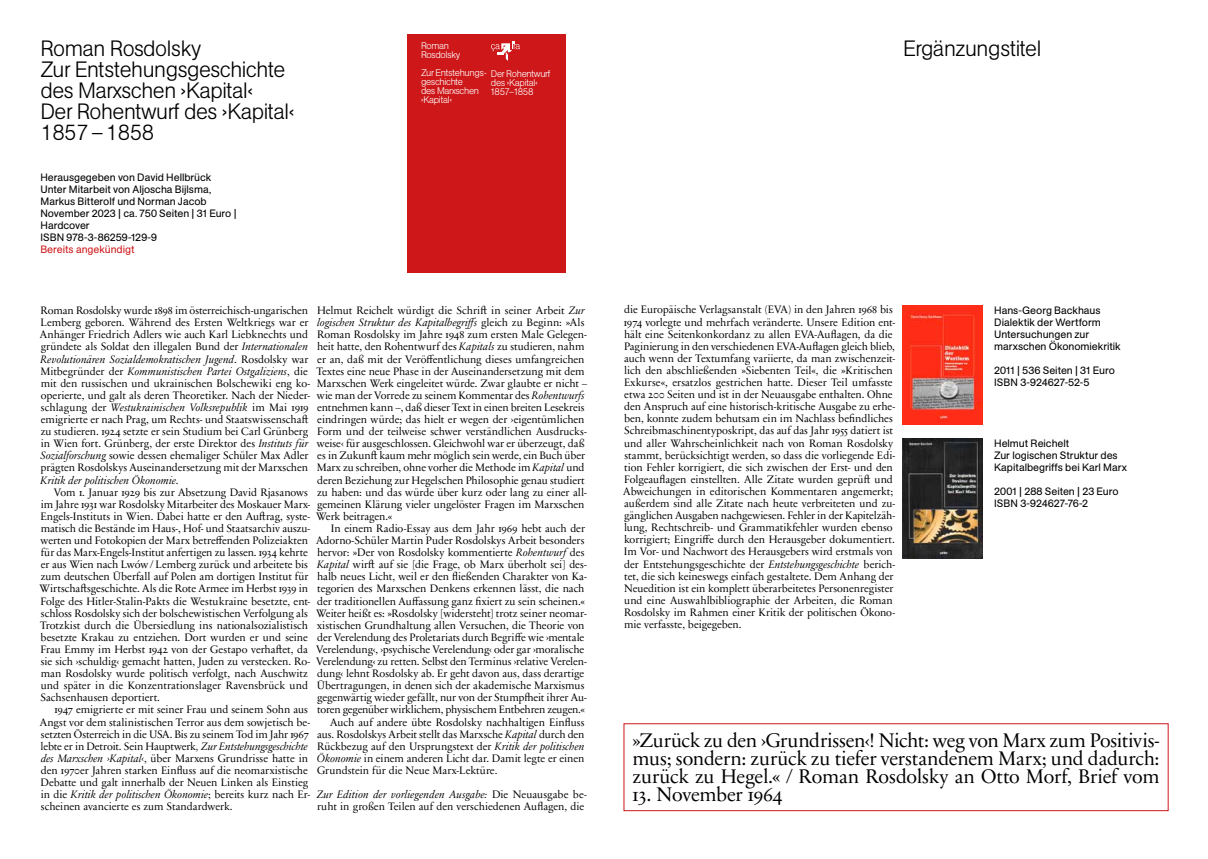
<style>
.page{position:relative;width:1208px;height:859px;background:#fff}
.page>*{position:absolute;margin:0;border:0;box-sizing:border-box;transform-origin:0 0}
.t1{font:300 22px/21px "AG Book Pro";letter-spacing:-.02em;color:#000}
.t2{font:20px/18px "Sabon Next LT Pro Display";letter-spacing:-.015em;color:#000;text-align:justify}
.t3{font:11px/12.1px "Sabon Next LT Pro Display";letter-spacing:-.005em;color:#000}
.t4{font:11px/12.1px "Sabon Next LT Pro Display It";color:#000}
.t5{font:10.6px/12.1px "AG Book Pro";letter-spacing:-.005em;color:#000}
.t6{font:10.6px "AG Book Pro";letter-spacing:-.005em;color:#cf191b}
.t7{font:300 9.6px/9px "AG Book Pro";letter-spacing:-.03em;color:#fff}
.s1{font-family:"Sabon Next LT Pro Display It"}
.s2{font-family:"Sabon Next LT Pro Display"}
</style>
<div class="page">
<div style="left:407px;top:34px;width:159px;height:238px;background:#cd1719"></div>
<svg style="left:491px;top:41px;width:29px;height:20px"></svg>
<img style="left:902px;top:306px;width:80px;height:119px">
<img style="left:902px;top:439px;width:80px;height:119px">
<div style="left:624px;top:724px;width:544px;height:87px;border:1px solid #cd1719"></div>
<h1 class="t1" style="left:40px;top:38px;width:256px">Roman Rosdolsky<br>Zur Entstehungsgeschichte des Marxschen ›Kapital‹<br>Der Rohentwurf des ›Kapital‹<br>1857–1858</h1>
<p class="t5" style="left:40px;top:171px;width:198px">Herausgegeben von David Hellbrück<br>Unter Mitarbeit von Aljoscha Bijlsma,<br>Markus Bitterolf und Norman Jacob<br>November 2023 | ca. 750 Seiten | 31 Euro |<br>Hardcover<br>ISBN 978-3-86259-129-9</p>
<p class="t6" style="left:40px;top:243px;width:96px">Bereits angekündigt</p>
<p class="t7" style="left:421px;top:41px;width:41px">Roman<br>Rosdolsky</p>
<p class="t7" style="left:421px;top:77px;width:60px">geschichte des Marxschen ›Kapital‹</p>
<p class="t7" style="left:491px;top:68px;width:61px;text-indent:-70px">Zur Entstehungs- Der Rohentwurf des ›Kapital‹<br>1857–1858</p>
<p class="t3" style="left:317px;top:304px;width:269px">Helmut Reichelt würdigt die Schrift in seiner Arbeit <span class="s1">Zur</span></p>
<p class="t4" style="left:317px;top:316px;width:269px">logischen Struktur des Kapitalbegriffs <span class="s2">gleich zu Beginn: »Als</span></p>
<p class="t3" style="left:316px;top:328px;width:273px">Roman Rosdolsky im Jahre 1948 zum ersten Male Gelegen&shy;heit hatte, den Rohentwurf des <span class="s1">Kapitals</span> zu studieren, nahm er an, daß mit der Veröffentlichung dieses umfangreichen Textes eine neue Phase in der Auseinandersetzung mit dem Marxschen Werk eingeleitet würde. Zwar glaubte er nicht – wie man der Vorrede zu seinem Kommentar des <span class="s1">Rohentwurfs </span>entnehmen kann –, daß dieser Text in einen breiten Lesekreis eindringen würde; das hielt er wegen der ›eigentümlichen Form und der teilweise schwer verständlichen Ausdrucks&shy;weise‹ für ausgeschlossen. Gleichwohl war er überzeugt, daß es in Zukunft kaum mehr möglich sein werde, ein Buch über Marx zu schreiben, ohne vorher die Methode im <span class="s1">Kapital</span> und deren Beziehung zur Hegelschen Philosophie genau studiert zu haben: und das würde über kurz oder lang zu einer all&shy;gemeinen Klärung vieler ungelöster Fragen im Marxschen Werk beitragen.«</p>
<p class="t3" style="left:331px;top:522px;width:255px">In einem Radio-Essay aus dem Jahr 1969 hebt auch der</p>
<p class="t3" style="left:316px;top:534px;width:270px">Adorno-Schüler Martin Puder Rosdolskys Arbeit besonders</p>
<p class="t3" style="left:317px;top:546px;width:269px">hervor: »Der von Rosdolsky kommentierte <span class="s1">Rohentwurf</span> des</p>
<p class="t3" style="left:317px;top:558px;width:271px"><span class="s1">Kapital</span> wirft auf sie [die Frage, ob Marx überholt sei] des-</p>
<p class="t3" style="left:317px;top:570px;width:271px">halb neues Licht, weil er den fließenden Charakter von Ka-</p>
<p class="t3" style="left:317px;top:582px;width:269px">tegorien des Marxschen Denkens erkennen lässt, die nach</p>
<p class="t3" style="left:317px;top:594px;width:269px">der traditionellen Auffassung ganz fixiert zu sein scheinen.«</p>
<p class="t3" style="left:316px;top:606px;width:272px">Weiter heißt es: »Rosdolsky [widersteht] trotz seiner neomar-</p>
<p class="t3" style="left:317px;top:619px;width:269px">xistischen Grundhaltung allen Versuchen, die Theorie von</p>
<p class="t3" style="left:317px;top:631px;width:269px">der Verelendung des Proletariats durch Begriffe wie ›mentale</p>
<p class="t3" style="left:316px;top:643px;width:270px">Verelendung‹, ›psychische Verelendung‹ oder gar ›moralische</p>
<p class="t3" style="left:316px;top:655px;width:272px">Verelendung‹ zu retten. Selbst den Terminus ›relative Verelen-</p>
<p class="t3" style="left:317px;top:667px;width:268px">dung‹ lehnt Rosdolsky ab. Er geht davon aus, dass derartige</p>
<p class="t3" style="left:317px;top:679px;width:269px">Übertragungen, in denen sich der akademische Marxismus</p>
<p class="t3" style="left:317px;top:691px;width:271px">gegenwärtig wieder gefällt, nur von der Stumpfheit ihrer Au-</p>
<p class="t3" style="left:317px;top:703px;width:269px">toren gegenüber wirklichem, physischem Entbehren zeugen.«</p>
<p class="t3" style="left:330px;top:715px;width:256px">Auch auf andere übte Rosdolsky nachhaltigen Einfluss</p>
<p class="t3" style="left:317px;top:727px;width:269px">aus. Rosdolskys Arbeit stellt das Marxsche <span class="s1">Kapital</span> durch den</p>
<p class="t3" style="left:317px;top:740px;width:269px">Rückbezug auf den Ursprungstext der <span class="s1">Kritik der politischen</span></p>
<p class="t3" style="left:317px;top:752px;width:269px"><span class="s1">Ökonomie</span> in einem anderen Licht dar. Damit legte er einen</p>
<p class="t3" style="left:317px;top:764px;width:182px">Grundstein für die Neue Marx-Lektüre.</p>
<p class="t4" style="left:317px;top:788px;width:271px">Zur Edition der vorliegenden Ausgabe: <span class="s2">Die Neuausgabe be-</span></p>
<p class="t3" style="left:317px;top:800px;width:269px">ruht in großen Teilen auf den verschiedenen Auflagen, die</p>
<p class="t3" style="left:40px;top:304px;width:270px;text-align:justify">Roman Rosdolsky wurde 1898 im österreichisch-ungarischen Lemberg geboren. Während des Ersten Weltkriegs war er Anhänger Friedrich Adlers wie auch Karl Liebknechts und gründete als Soldat den illegalen Bund der <span class="s1">Internationalen</span></p>
<p class="t4" style="left:40px;top:352px;width:270px">Revolutionären Sozialdemokratischen Jugend<span class="s2">. Rosdolsky war<br>Mitbegründer der</span> Kommunistischen Partei Ostgaliziens<span class="s2">, die</span></p>
<p class="t3" style="left:41px;top:377px;width:271px">mit den russischen und ukrainischen Bolschewiki eng ko&shy;operierte, und galt als deren Theoretiker. Nach der Nieder-</p>
<p class="t4" style="left:41px;top:401px;width:269px"><span class="s2">schlagung der</span> Westukrainischen Volksrepublik <span class="s2">im Mai 1919</span></p>
<p class="t3" style="left:41px;top:413px;width:270px;text-align:justify">emigrierte er nach Prag, um Rechts- und Staatswissenschaft zu studieren. 1924 setzte er sein Studium bei Carl Grünberg in Wien fort. Grünberg, der erste Direktor des <span class="s1">Instituts für Sozialforschung</span> sowie dessen ehemaliger Schüler Max Adler prägten Rosdolskys Auseinandersetzung mit der Marxschen</p>
<p class="t4" style="left:41px;top:473px;width:140px">Kritik der politischen Ökonomie<span class="s2">.</span></p>
<p class="t3" style="left:40px;top:485px;width:272px;text-indent:14px">Vom 1. Januar 1929 bis zur Absetzung David Rjasanows im Jahre 1931 war Rosdolsky Mitarbeiter des Moskauer Marx-Engels-Instituts in Wien. Dabei hatte er den Auftrag, syste&shy;matisch die Bestände im Haus-, Hof- und Staatsarchiv auszu&shy;werten und Fotokopien der Marx betreffenden Polizeiakten für das Marx-Engels-Institut anfertigen zu lassen. 1934 kehrte er aus Wien nach Lwów / Lemberg zurück und arbeitete bis zum deutschen Überfall auf Polen am dortigen Institut für Wirtschaftsgeschichte. Als die Rote Armee im Herbst 1939 in Folge des Hitler-Stalin-Pakts die Westukraine besetzte, ent&shy;schloss Rosdolsky sich der bolschewistischen Verfolgung als Trotzkist durch die Übersiedlung ins nationalsozialistisch besetzte Krakau zu entziehen. Dort wurden er und seine Frau Emmy im Herbst 1942 von der Gestapo verhaftet, da sie sich ›schuldig‹ gemacht hatten, Juden zu verstecken. Ro&shy;man Rosdolsky wurde politisch verfolgt, nach Auschwitz und später in die Konzentrationslager Ravensbrück und Sachsenhausen deportiert.</p>
<p class="t3" style="left:40px;top:703px;width:272px;text-indent:15px">1947 emigrierte er mit seiner Frau und seinem Sohn aus Angst vor dem stalinistischen Terror aus dem sowjetisch be&shy;setzten Österreich in die USA. Bis zu seinem Tod im Jahr 1967 lebte er in Detroit. Sein Hauptwerk<span class="s1">, Zur Entstehungsgeschichte des Marxschen ›Kapital‹</span>, über Marxens Grundrisse hatte in den 1970er Jahren starken Einfluss auf die neomarxistische Debatte und galt innerhalb der Neuen Linken als Einstieg</p>
<p class="t4" style="left:41px;top:788px;width:271px"><span class="s2">in die</span> Kritik der politischen Ökonomie<span class="s2">; bereits kurz nach Er-</span></p>
<p class="t3" style="left:41px;top:800px;width:193px">scheinen avancierte es zum Standardwerk.</p>
<h1 class="t1" style="left:903px;top:38px;width:140px">Ergänzungstitel</h1>
<p class="t3" style="left:623px;top:303px;width:273px">die Europäische Verlagsanstalt (EVA) in den Jahren 1968 bis 1974 vorlegte und mehrfach veränderte. Unsere Edition ent&shy;hält eine Seitenkonkordanz zu allen EVA-Auflagen, da die Paginierung in den verschiedenen EVA-Auflagen gleich blieb, auch wenn der Textumfang variierte, da man zwischenzeit&shy;lich den abschließenden »Siebenten Teil«, die »Kritischen Exkurse«, ersatzlos gestrichen hatte. Dieser Teil umfasste etwa 200 Seiten und ist in der Neuausgabe enthalten. Ohne den Anspruch auf eine historisch-kritische Ausgabe zu erhe&shy;ben, konnte zudem behutsam ein im Nachlass befindliches Schreibmaschinentyposkript, das auf das Jahr 1955 datiert ist und aller Wahrscheinlichkeit nach von Roman Rosdolsky stammt, berücksichtigt werden, so dass die vorliegende Edi&shy;tion Fehler korrigiert, die sich zwischen der Erst- und den Folgeauflagen einstellten. Alle Zitate wurden geprüft und Abweichungen in editorischen Kommentaren angemerkt; außerdem sind alle Zitate nach heute verbreiteten und zu&shy;gänglichen Ausgaben nachgewiesen. Fehler in der Kapitelzäh&shy;lung, Rechtschreib- und Grammatikfehler wurden ebenso korrigiert; Eingriffe durch den Herausgeber dokumentiert.<br>Im Vor- und Nachwort des Herausgebers wird erstmals von der Entstehungsgeschichte der <span class="s1">Entstehungsgeschichte</span> berich&shy;tet, die sich keineswegs einfach gestaltete. Dem Anhang der Neuedition ist ein komplett überarbeitetes Personenregister und eine Auswahlbibliographie der Arbeiten, die Roman Rosdolsky im Rahmen einer Kritik der politischen Ökono&shy;mie verfasste, beigegeben.</p>
<p class="t5" style="left:994px;top:304px;width:128px">Hans-Georg Backhaus<br>Dialektik der Wertform<br>Untersuchungen zur marxschen Ökonomiekritik</p>
<p class="t5" style="left:994px;top:364px;width:122px">2011 | 536 Seiten | 31 Euro<br>ISBN 3-924627-52-5</p>
<p class="t5" style="left:994px;top:437px;width:135px">Helmut Reichelt<br>Zur logischen Struktur des<br>Kapitalbegriffs bei Karl Marx</p>
<p class="t5" style="left:994px;top:485px;width:126px">2001 | 288 Seiten | 23 Euro<br>ISBN 3-924627-76-2</p>
<h2 class="t2" style="left:632px;top:731px;width:528px">»Zurück zu den ›Grundrissen‹! Nicht: weg von Marx zum Positivis&shy;mus; sondern: zurück zu tiefer verstandenem Marx; und dadurch: zurück zu Hegel.« / Roman Rosdolsky an Otto Morf, Brief vom</h2>
<h2 class="t2" style="left:632px;top:785px;width:151px">13. November 1964</h2>
</div>
